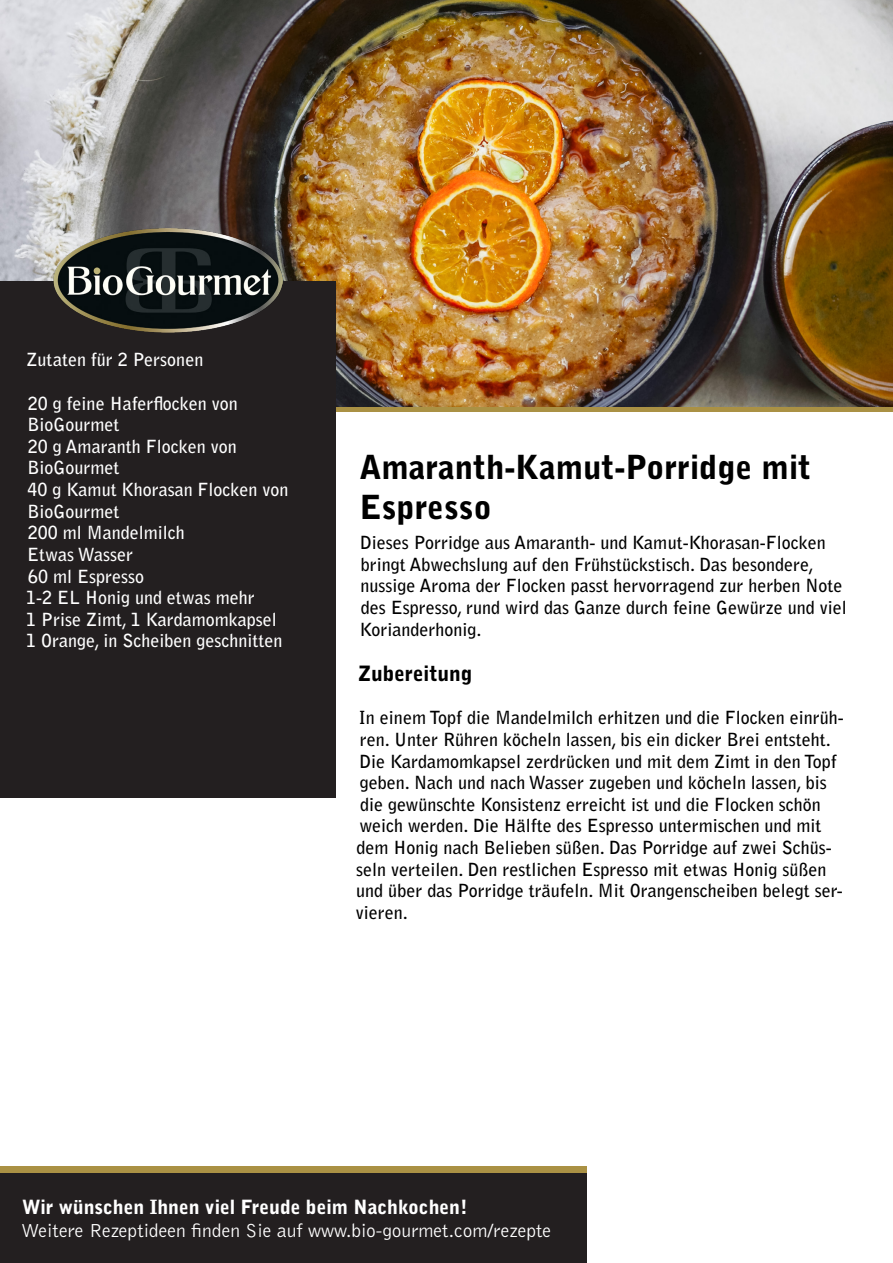
<style>
.page{position:relative;width:893px;height:1263px;background:#fff}
.page>*{position:absolute;margin:0;border:0;box-sizing:border-box;transform-origin:0 0}
.t1{font:900 33px/39.6px "Bell Gothic Std";color:#000}
.t2{font:900 21px "Bell Gothic Std";color:#000}
.t3{font:300 19.5px/23.4px "Bell Gothic Std";color:#fff}
.t4{font:700 18px/21.6px "Bell Gothic Std";color:#000}
.t5{font:700 18px/21.6px "Bell Gothic Std";color:#fff}
.s1{font-weight:900}
</style>
<div class="page">
<div style="left:0;top:406px;width:893px;height:5px;background:#aa9144"></div>
<img style="left:0;top:0;width:893px;height:406px">
<div style="left:0;top:281px;width:336px;height:516px;background:#231f20"></div>
<img style="left:53px;top:229px;width:230px;height:104px">
<div style="left:0;top:1172px;width:587px;height:91px;background:#231f20"></div>
<div style="left:0;top:1166px;width:587px;height:6px;background:#aa9144"></div>
<p class="t5" style="left:26px;top:349px;width:179px">Zutaten für 2 Personen</p>
<p class="t5" style="left:27px;top:392px;width:212px">20 g feine Haferflocken von<br>BioGourmet</p>
<p class="t5" style="left:27px;top:436px;width:211px">20 g Amaranth Flocken von<br>BioGourmet</p>
<p class="t5" style="left:27px;top:479px;width:263px">40 g Kamut Khorasan Flocken von<br>BioGourmet</p>
<p class="t5" style="left:28px;top:522px;width:158px">200 ml Mandelmilch</p>
<p class="t5" style="left:27px;top:544px;width:107px">Etwas Wasser</p>
<p class="t5" style="left:28px;top:565px;width:117px">60 ml Espresso</p>
<p class="t5" style="left:26px;top:587px;width:230px">1-2 EL Honig und etwas mehr</p>
<p class="t5" style="left:26px;top:608px;width:252px">1 Prise Zimt, 1 Kardamomkapsel</p>
<p class="t5" style="left:26px;top:630px;width:258px">1 Orange, in Scheiben geschnitten</p>
<p class="t1" style="left:359px;top:448px;width:453px">Amaranth-Kamut-Porridge mit<br>Espresso</p>
<p class="t4" style="left:360px;top:532px;width:488px">Dieses Porridge aus Amaranth- und Kamut-Khorasan-Flocken bringt Abwechslung auf den Frühstückstisch. Das besondere, nussige Aroma der Flocken passt hervorragend zur herben Note des Espresso, rund wird das Ganze durch feine Gewürze und viel Korianderhonig.</p>
<p class="t2" style="left:358px;top:661px;width:116px">Zubereitung</p>
<p class="t4" style="left:356px;top:707px;width:490px">In einem Topf die Mandelmilch erhitzen und die Flocken einrüh&shy;ren. Unter Rühren köcheln lassen, bis ein dicker Brei entsteht.<br>Die Kardamomkapsel zerdrücken und mit dem Zimt in den Topf geben. Nach und nach Wasser zugeben und köcheln lassen, bis die gewünschte Konsistenz erreicht ist und die Flocken schön weich werden. Die Hälfte des Espresso untermischen und mit dem Honig nach Belieben süßen. Das Porridge auf zwei Schüs&shy;seln verteilen. Den restlichen Espresso mit etwas Honig süßen und über das Porridge träufeln. Mit Orangenscheiben belegt ser&shy;vieren.</p>
<p class="t3" style="left:21px;top:1196px;width:531px"><span class="s1">Wir wünschen Ihnen viel Freude beim Nachkochen!<br></span>Weitere Rezeptideen finden Sie auf www.bio-gourmet.com/rezepte</p>
</div>
